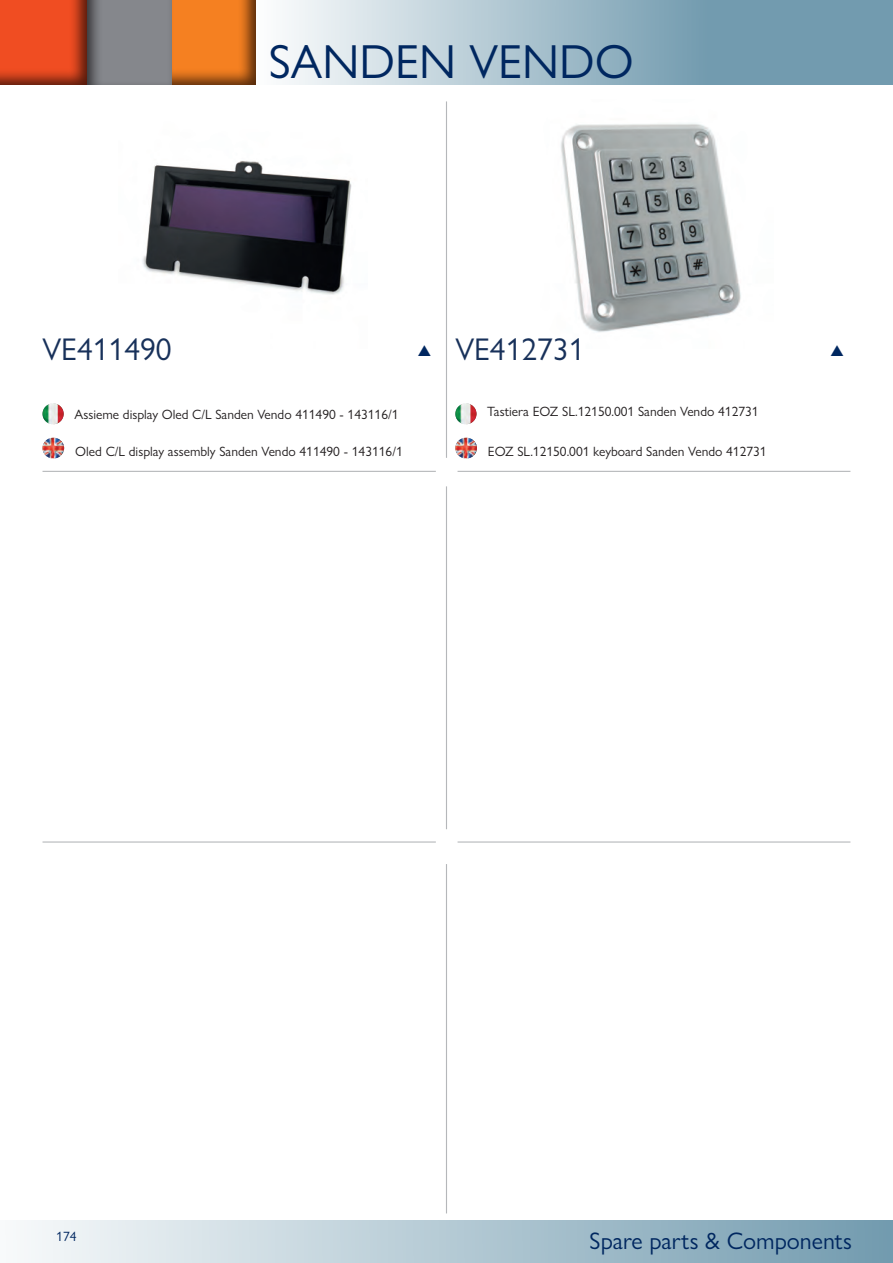
<style>
.page{position:relative;width:893px;height:1263px;background:#fff}
.page>*{position:absolute;margin:0;border:0;box-sizing:border-box;transform-origin:0 0}
.t1{font:48px "Gill Sans Nova";color:#002760}
.t2{font:31.5px "Gill Sans Nova";color:#18315a}
.t3{font:24px "Gill Sans Nova";color:#002760}
.t4{font:13.5px "Gill Sans Nova";color:#231f20}
.t5{font:13.5px "Gill Sans Nova";color:#002760}
</style>
<div class="page">
<svg style="left:287px;top:0;width:606px;height:85px;background:#9fbbc8"></svg>
<div style="left:169px;top:0;width:88px;height:86px;background:#231f20;opacity:.75"></div>
<div style="left:84px;top:0;width:88px;height:87px;background:#231f20;opacity:.75"></div>
<div style="left:0;top:0;width:88px;height:86px;background:#231f20;opacity:.75"></div>
<div style="left:0;top:1220px;width:893px;height:43px;background:linear-gradient(to right,#f8fafb,#729baf)"></div>
<img style="left:142px;top:161px;width:210px;height:134px">
<img style="left:560px;top:123px;width:181px;height:209px">
<img style="left:43px;top:438px;width:21px;height:20px">
<img style="left:455px;top:438px;width:22px;height:20px">
<img style="left:43px;top:403px;width:21px;height:21px;border-radius:10px">
<img style="left:455px;top:403px;width:21px;height:21px;border-radius:10px">
<hr style="left:446px;top:101px;width:1px;height:357px;background:#85888d">
<hr style="left:458px;top:471px;width:392px;height:1px;background:#85888d">
<hr style="left:43px;top:471px;width:393px;height:1px;background:#85888d">
<hr style="left:458px;top:841px;width:392px;height:1px;background:#85888d">
<hr style="left:43px;top:841px;width:393px;height:1px;background:#85888d">
<hr style="left:446px;top:486px;width:1px;height:343px;background:#85888d">
<hr style="left:446px;top:864px;width:1px;height:349px;background:#85888d">
<h1 class="t1" style="left:269px;top:32px;width:366px">SANDEN VENDO</h1>
<h2 class="t2" style="left:43px;top:330px;width:131px">VE411490</h2>
<h2 class="t2" style="left:455px;top:330px;width:131px">VE412731</h2>
<p class="t4" style="left:74px;top:407px;width:326px">Assieme display Oled C/L Sanden Vendo 411490 - 143116/1</p>
<p class="t4" style="left:487px;top:403px;width:273px">Tastiera EOZ SL.12150.001 Sanden Vendo 412731</p>
<p class="t4" style="left:75px;top:443px;width:329px">Oled C/L display assembly Sanden Vendo 411490 - 143116/1</p>
<p class="t4" style="left:488px;top:443px;width:280px">EOZ SL.12150.001 keyboard Sanden Vendo 412731</p>
<p class="t5" style="left:56px;top:1228px;width:22px">174</p>
<h3 class="t3" style="left:590px;top:1226px;width:264px">Spare parts &amp; Components</h3>
</div>
